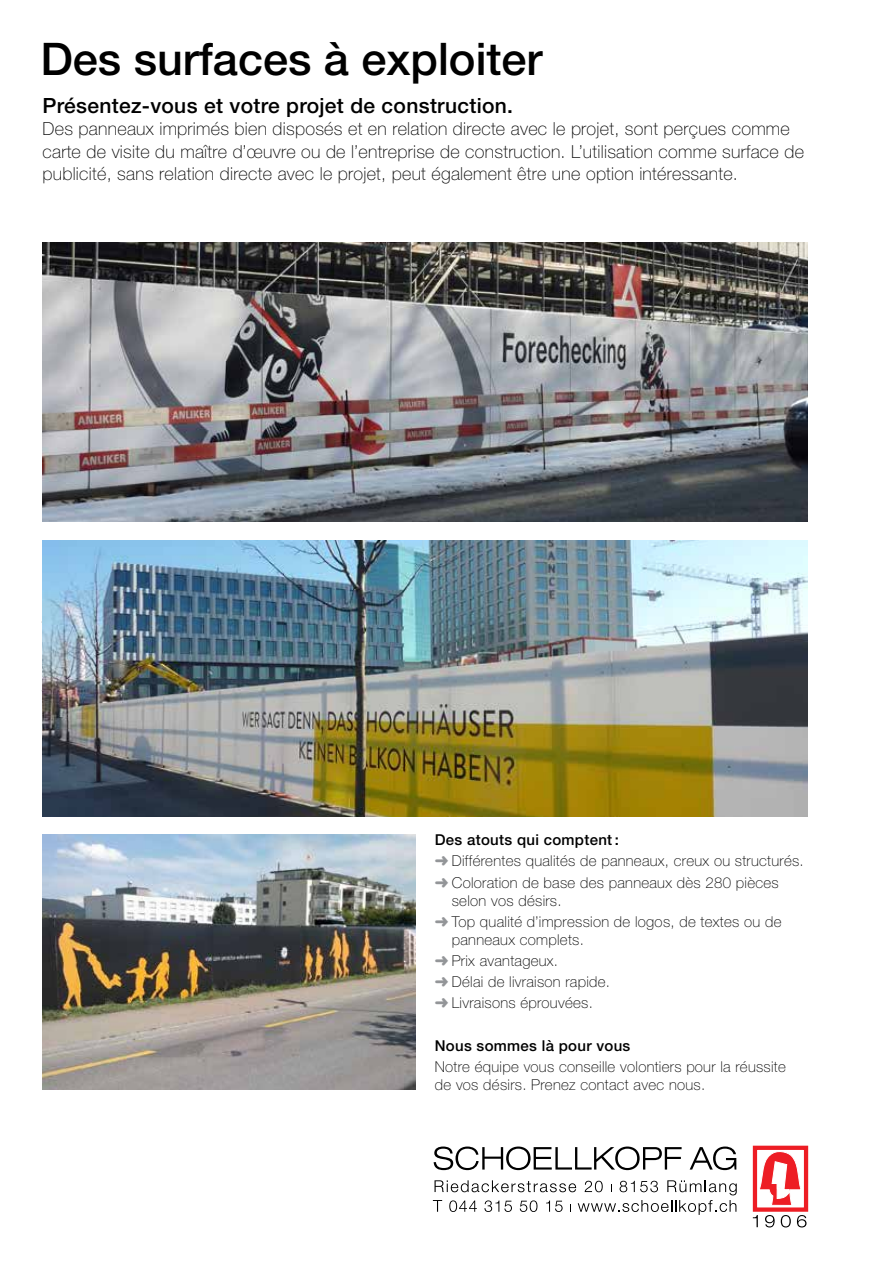
<style>
.page{position:relative;width:893px;height:1263px;background:#fff}
.page>*{position:absolute;margin:0;border:0;box-sizing:border-box;transform-origin:0 0}
.t1{font:500 45px "Helvetica Neue LT Pro";color:#000}
.t2{font:500 21px "Helvetica Neue LT Pro";letter-spacing:.015em;color:#000}
.t3{font:100 18px/22.5px "Helvetica Neue LT Pro";letter-spacing:.015em;color:#000}
.t4{font:100 15px/21.1px "Helvetica Neue LT Pro";letter-spacing:.02em;color:#000}
.t5{font:500 15px "Helvetica Neue LT Pro";letter-spacing:.02em;color:#000}
.s1{font-weight:500}
.s2{color:#939598}
</style>
<div class="page">
<img style="left:43px;top:242px;width:765px;height:279px">
<img style="left:43px;top:540px;width:765px;height:276px">
<svg style="left:760px;top:1151px;width:41px;height:54px"></svg>
<div style="left:753px;top:1146px;width:55px;height:66px;border:4px solid #ed1d24"></div>
<svg style="left:753px;top:1215px;width:5px;height:12px"></svg>
<svg style="left:765px;top:1215px;width:10px;height:12px"></svg>
<svg style="left:781px;top:1215px;width:10px;height:12px"></svg>
<svg style="left:797px;top:1215px;width:9px;height:12px"></svg>
<svg style="left:434px;top:1146px;width:248px;height:24px"></svg>
<svg style="left:690px;top:1146px;width:46px;height:24px"></svg>
<svg style="left:433px;top:1180px;width:304px;height:35px"></svg>
<img style="left:43px;top:834px;width:373px;height:255px">
<h1 class="t1" style="left:40px;top:32px;width:503px">Des surfaces à exploiter</h1>
<h2 class="t2" style="left:43px;top:93px;width:472px">Présentez-vous et votre projet de construction.</h2>
<p class="t3" style="left:43px;top:118px;width:763px">Des panneaux imprimés bien disposés et en relation directe avec le projet, sont perçues comme carte de visite du maître d’œuvre ou de l’entreprise de construction. L’utilisation comme surface de publicité, sans relation directe avec le projet, peut également être une option intéressante.</p>
<p class="t4" style="left:435px;top:829px;width:370px"><span class="s1">Des atouts qui comptent:<br></span><span class="s2">➜</span> Différentes qualités de panneaux, creux ou structurés. <span class="s2">➜</span> Coloration de base des panneaux dès 280 pièces</p>
<p class="t4" style="left:435px;top:890px;width:348px;text-indent:17px">selon vos désirs.<br><span class="s2">➜</span> Top qualité d’impression de logos, de textes ou de</p>
<p class="t4" style="left:435px;top:929px;width:177px;text-indent:17px">panneaux complets.<br><span class="s2">➜</span> Prix avantageux.<br><span class="s2">➜</span> Délai de livraison rapide. <span class="s2">➜</span> Livraisons éprouvées.</p>
<p class="t5" style="left:435px;top:1036px;width:197px">Nous sommes là pour vous</p>
<p class="t4" style="left:435px;top:1057px;width:353px;line-height:18px">Notre équipe vous conseille volontiers pour la réussite de vos désirs. Prenez contact avec nous.</p>
</div>
